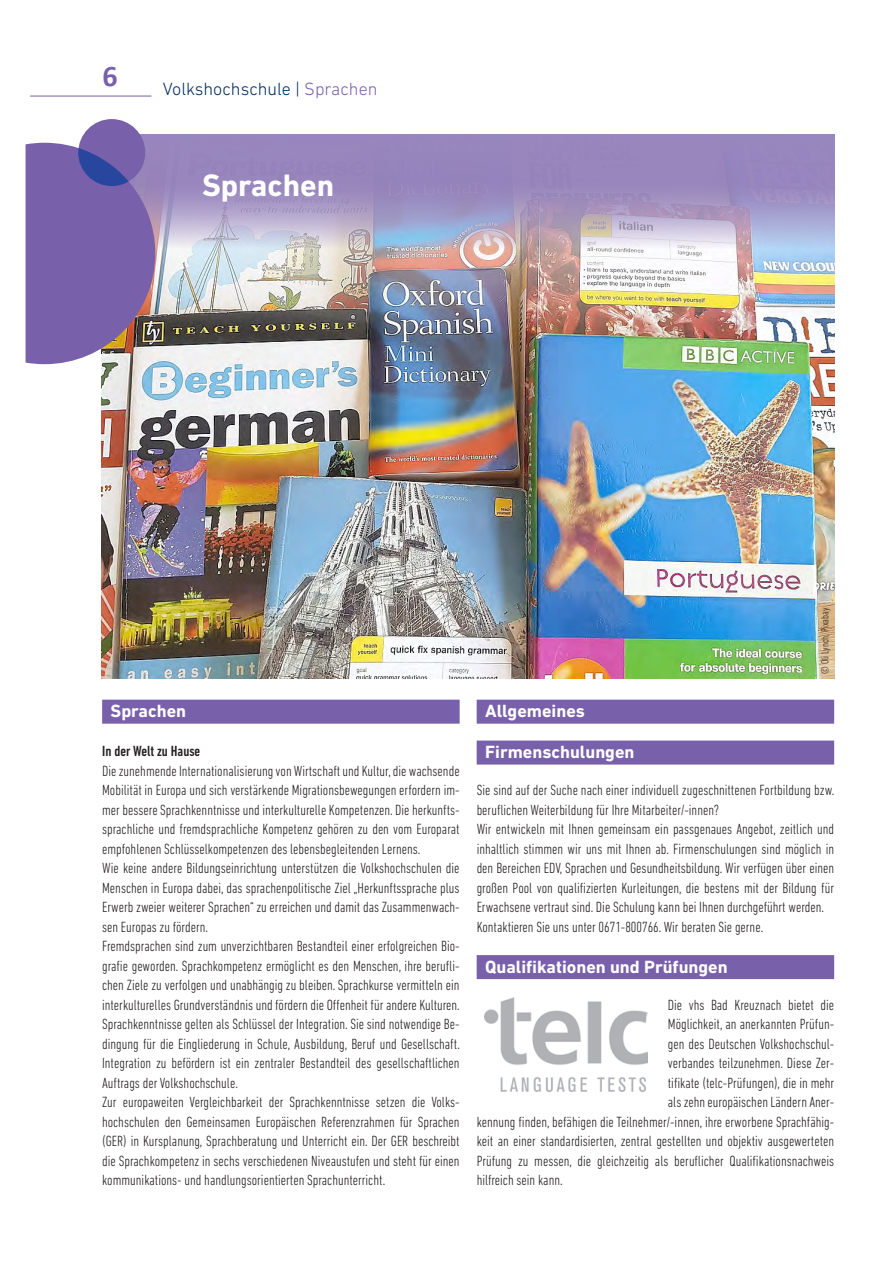
<style>
.page{position:relative;width:881px;height:1263px;background:#fff}
.page>*{position:absolute;margin:0;border:0;box-sizing:border-box;transform-origin:0 0}
.t1{font:700 31.5px "DIN Next LT Pro";color:#fff}
.t2{font:700 30px "Calibri";color:#7960aa}
.t3{font:700 18px "DIN Next LT Pro";color:#fff}
.t4{font:300 18px "DIN Next LT Pro";color:#002a5c}
.t5{font:300 condensed 15px/19.5px "DIN Next LT Pro";color:#231f20}
.t6{font:500 condensed 15px "DIN Next LT Pro";color:#231f20}
.t7{font:300 condensed 10.5px "DIN Next LT Pro";color:#231f20}
.s1{color:#7960aa}
</style>
<div class="page">
<img style="left:101px;top:249px;width:732px;height:429px">
<svg style="left:140px;top:134px;width:693px;height:115px;background:#a497c3"></svg>
<hr style="left:30px;top:96px;width:121px;height:1px;background:#7960aa">
<div style="left:78px;top:119px;width:67px;height:67px;background:#7960aa;border-radius:50%"></div>
<svg style="left:26px;top:143px;width:129px;height:221px;background:#7d66a7"></svg>
<div style="left:102px;top:700px;width:357px;height:24px;background:#7960aa"></div>
<div style="left:476px;top:700px;width:357px;height:24px;background:#7960aa"></div>
<div style="left:476px;top:740px;width:357px;height:24px;background:#7960aa"></div>
<div style="left:476px;top:955px;width:357px;height:24px;background:#7960aa"></div>
<img style="left:484px;top:997px;width:163px;height:94px">
<h2 class="t2" style="left:102px;top:58px;width:17px">6</h2>
<p class="t4" style="left:163px;top:79px;width:216px">Volkshochschule | <span class="s1">Sprachen</span></p>
<h1 class="t1" style="left:202px;top:167px;width:133px">Sprachen</h1>
<p class="t3" style="left:111px;top:701px;width:77px">Sprachen</p>
<p class="t6" style="left:102px;top:742px;width:100px">In der Welt zu Hause</p>
<p class="t5" style="left:102px;top:761px;width:359px">Die zunehmende Internationalisierung von Wirtschaft und Kultur, die wachsende Mobilität in Europa und sich verstärkende Migrationsbewegungen erfordern im&shy;mer bessere Sprachkenntnisse und interkulturelle Kompetenzen. Die herkunfts&shy;sprachliche und fremdsprachliche Kompetenz gehören zu den vom Europarat empfohlenen Schlüsselkompetenzen des lebensbegleitenden Lernens.<br>Wie keine andere Bildungseinrichtung unterstützen die Volkshochschulen die Menschen in Europa dabei, das sprachenpolitische Ziel „Herkunftssprache plus Erwerb zweier weiterer Sprachen“ zu erreichen und damit das Zusammenwach&shy;sen Europas zu fördern.<br>Fremdsprachen sind zum unverzichtbaren Bestandteil einer erfolgreichen Bio&shy;grafie geworden. Sprachkompetenz ermöglicht es den Menschen, ihre berufli&shy;chen Ziele zu verfolgen und unabhängig zu bleiben. Sprachkurse vermitteln ein interkulturelles Grundverständnis und fördern die Offenheit für andere Kulturen.<br>Sprachkenntnisse gelten als Schlüssel der Integration. Sie sind notwendige Be&shy;dingung für die Eingliederung in Schule, Ausbildung, Beruf und Gesellschaft.<br>Integration zu befördern ist ein zentraler Bestandteil des gesellschaftlichen Auftrags der Volkshochschule.<br>Zur europaweiten Vergleichbarkeit der Sprachkenntnisse setzen die Volks&shy;hochschulen den Gemeinsamen Europäischen Referenzrahmen für Sprachen (GER) in Kursplanung, Sprachberatung und Unterricht ein. Der GER beschreibt die Sprachkompetenz in sechs verschiedenen Niveaustufen und steht für einen kommunikations- und handlungsorientierten Sprachunterricht.</p>
<p class="t7" style="left:818px;top:674px;width:68px;rotate:-90deg">© Oli Lynch, Pixabay</p>
<p class="t3" style="left:485px;top:701px;width:101px">Allgemeines</p>
<p class="t3" style="left:485px;top:741px;width:151px">Firmenschulungen</p>
<p class="t5" style="left:476px;top:780px;width:359px">Sie sind auf der Suche nach einer individuell zugeschnittenen Fortbildung bzw. beruflichen Weiterbildung für Ihre Mitarbeiter/-innen?<br>Wir entwickeln mit Ihnen gemeinsam ein passgenaues Angebot, zeitlich und inhaltlich stimmen wir uns mit Ihnen ab. Firmenschulungen sind möglich in den Bereichen EDV, Sprachen und Gesundheitsbildung. Wir verfügen über einen großen Pool von qualifizierten Kurleitungen, die bestens mit der Bildung für Erwachsene vertraut sind. Die Schulung kann bei Ihnen durchgeführt werden.<br>Kontaktieren Sie uns unter 0671-800766. Wir beraten Sie gerne.</p>
<p class="t3" style="left:485px;top:956px;width:244px">Qualifikationen und Prüfungen</p>
<p class="t5" style="left:667px;top:995px;width:168px">Die vhs Bad Kreuznach bietet die</p>
<p class="t5" style="left:667px;top:1014px;width:168px">Möglichkeit, an anerkannten Prüfun-</p>
<p class="t5" style="left:667px;top:1034px;width:168px">gen des Deutschen Volkshochschul-</p>
<p class="t5" style="left:667px;top:1053px;width:168px">verbandes teilzunehmen. Diese Zer-</p>
<p class="t5" style="left:667px;top:1073px;width:168px">tifikate (telc-Prüfungen), die in mehr</p>
<p class="t5" style="left:667px;top:1092px;width:168px">als zehn europäischen Ländern Aner-</p>
<p class="t5" style="left:476px;top:1112px;width:359px">kennung finden, befähigen die Teilnehmer/-innen, ihre erworbene Sprachfähig-</p>
<p class="t5" style="left:476px;top:1131px;width:359px">keit an einer standardisierten, zentral gestellten und objektiv ausgewerteten</p>
<p class="t5" style="left:476px;top:1151px;width:359px">Prüfung zu messen, die gleichzeitig als beruflicher Qualifikationsnachweis</p>
<p class="t5" style="left:476px;top:1170px;width:87px">hilfreich sein kann.</p>
</div>
